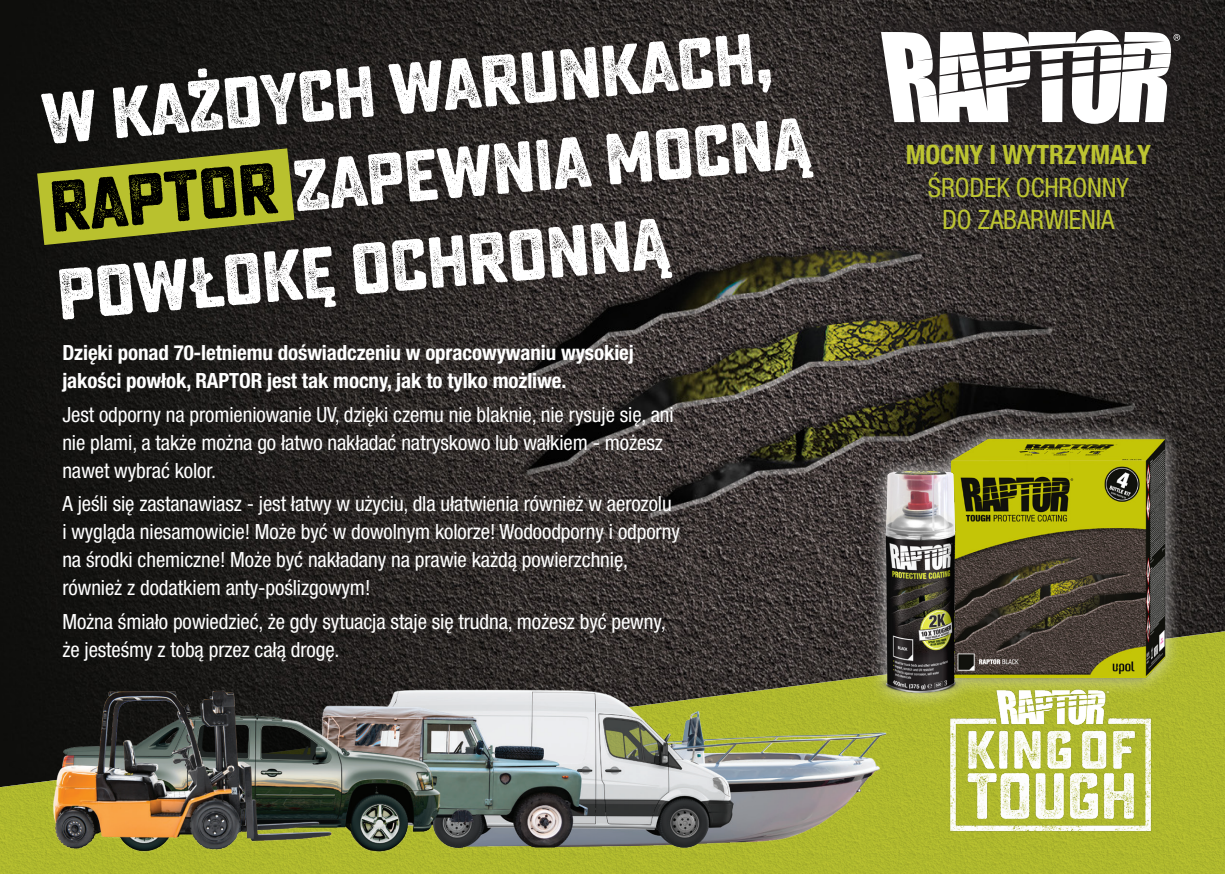
<style>
.page{position:relative;width:1225px;height:874px;background:#fff}
.page>*{position:absolute;margin:0;border:0;box-sizing:border-box;transform-origin:0 0}
.t1{font:72px/88px "Sucrose Bold Two";color:#fff}
.t2{font:condensed 26.8px/32.6px "Helvetica Neue LT Pro";letter-spacing:-.005em;color:#bdc531;text-align:center}
.t3{font:700 condensed 26.8px "Helvetica Neue LT Pro";letter-spacing:-.005em;color:#bdc531}
.t4{font:condensed 21px/28px "Helvetica Neue LT Pro";letter-spacing:-.005em;color:#fff}
.t5{font:700 condensed 21px/28px "Helvetica Neue LT Pro";letter-spacing:-.005em;color:#fff}
.s1{color:#000}
</style>
<div class="page">
<img style="left:0;top:0;width:1225px;height:631px">
<svg style="left:0;top:631px;width:1225px;height:242px;background:#676a26"></svg>
<div style="left:867px;top:421px;width:314px;height:288px;background:#fff;opacity:.75"></div>
<img style="left:886px;top:426px;width:304px;height:264px">
<img style="left:831px;top:456px;width:177px;height:250px">
<img style="left:932px;top:683px;width:236px;height:159px">
<img style="left:24px;top:659px;width:892px;height:213px">
<div style="left:849px;top:0;width:362px;height:156px;background:#231f20;opacity:.87"></div>
<svg style="left:881px;top:30px;width:299px;height:94px"></svg>
<img style="left:37px;top:148px;width:257px;height:97px">
<p class="t1" style="left:37px;top:78px;width:766px;rotate:-5deg">W każdych warunkach, <span class="s1">raptor</span> zapewnia mocną powłokę ochronną</p>
<p class="t5" style="left:62px;top:338px;width:573px">Dzięki ponad 70-letniemu doświadczeniu w opracowywaniu wysokiej jakości powłok, RAPTOR jest tak mocny, jak to tylko możliwe.</p>
<p class="t4" style="left:62px;top:400px;width:613px">Jest odporny na promieniowanie UV, dzięki czemu nie blaknie, nie rysuje się, ani nie plami, a także można go łatwo nakładać natryskowo lub wałkiem - możesz nawet wybrać kolor.</p>
<p class="t4" style="left:62px;top:489px;width:619px">A jeśli się zastanawiasz - jest łatwy w użyciu, dla ułatwienia również w aerozolu i wygląda niesamowicie! Może być w dowolnym kolorze! Wodoodporny i odporny na środki chemiczne! Może być nakładany na prawie każdą powierzchnię, również z dodatkiem anty-poślizgowym!</p>
<p class="t4" style="left:62px;top:606px;width:605px">Można śmiało powiedzieć, że gdy sytuacja staje się trudna, możesz być pewny, że jesteśmy z tobą przez całą drogę.</p>
<p class="t3" style="left:905px;top:138px;width:247px">MOCNY I WYTRZYMAŁY</p>
<p class="t2" style="left:927px;top:170px;width:203px">ŚRODEK OCHRONNY<br>DO ZABARWIENIA</p>
</div>
